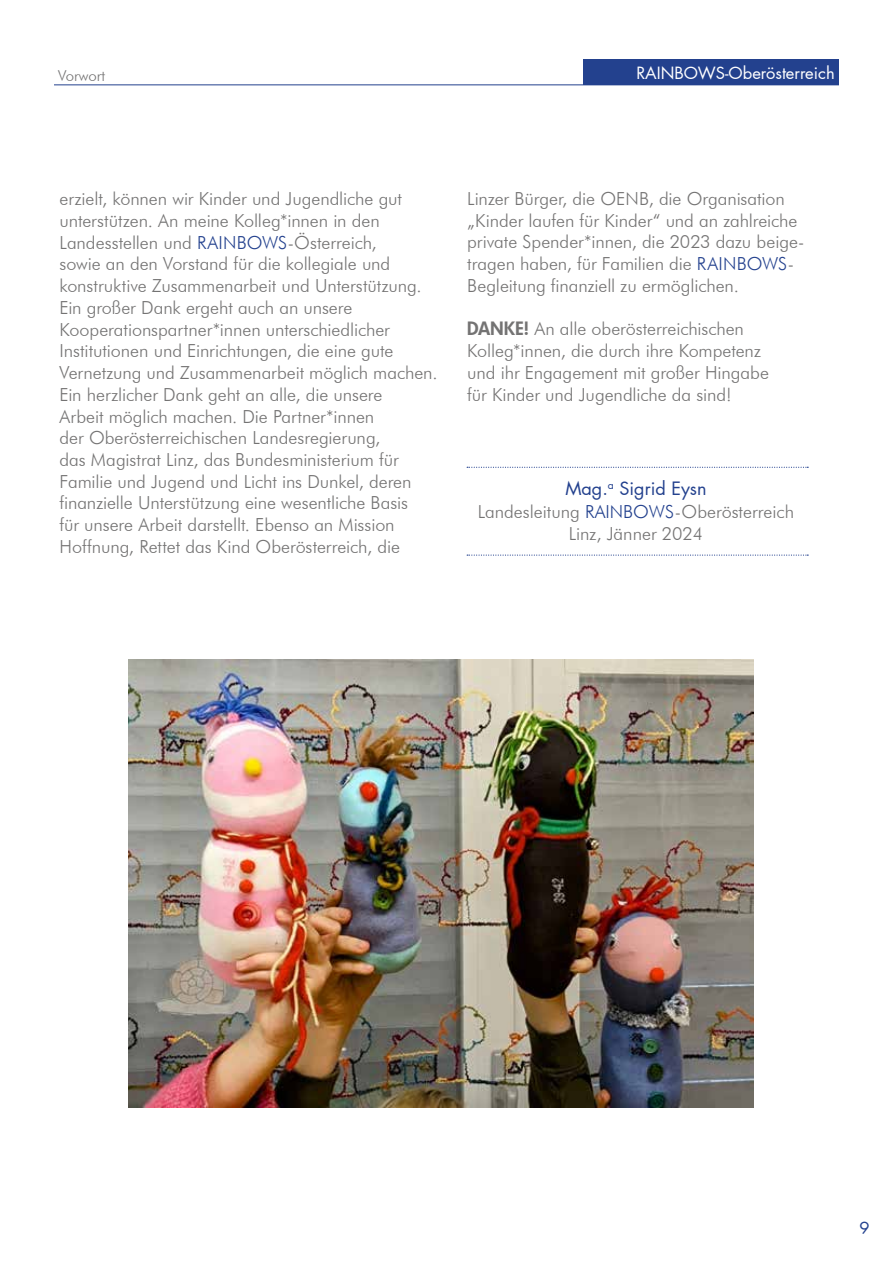
<style>
.page{position:relative;width:893px;height:1263px;background:#fff}
.page>*{position:absolute;margin:0;border:0;box-sizing:border-box;transform-origin:0 0}
.t1{font:300 18px/21.8px "Futura BT";letter-spacing:-.005em;color:#747373}
.t2{font:18px "Futura LT Pro";color:#23418e}
.t3{font:16.5px "Futura LT Pro";color:#fff}
.t4{font:16.5px "Futura LT Pro";color:#23418e}
.t5{font:300 15px "Futura BT";color:#747373}
.s1{color:#23418e}
.s2{font-family:"Futura";font-weight:800}
</style>
<div class="page">
<div style="left:584px;top:60px;width:255px;height:25px;background:#23418e"></div>
<hr style="left:54px;top:84px;width:785px;height:1px;background:#23418e">
<svg style="left:467px;top:554px;width:341px;height:2px"></svg>
<svg style="left:467px;top:467px;width:341px;height:1px"></svg>
<img style="left:128px;top:659px;width:626px;height:449px">
<p class="t5" style="left:58px;top:66px;width:49px">Vorwort</p>
<p class="t3" style="left:636px;top:62px;width:200px">RAINBOWS-Oberösterreich</p>
<p class="t1" style="left:60px;top:188px;width:379px">erzielt, können wir Kinder und Jugendliche gut unterstützen. An meine Kolleg*innen in den Landesstellen und <span class="s1">RAINBOWS</span>-Österreich,<br>sowie an den Vorstand für die kollegiale und konstruktive Zusammenarbeit und Unterstützung.<br>Ein großer Dank ergeht auch an unsere Kooperationspartner*innen unterschiedlicher Institutionen und Einrichtungen, die eine gute Vernetzung und Zusammenarbeit möglich machen.<br>Ein herzlicher Dank geht an alle, die unsere<br>Arbeit möglich machen. Die Partner*innen<br>der Oberösterreichischen Landesregierung,<br>das Magistrat Linz, das Bundesministerium für Familie und Jugend und Licht ins Dunkel, deren finanzielle Unterstützung eine wesentliche Basis<br>für unsere Arbeit darstellt. Ebenso an Mission Hoffnung, Rettet das Kind Oberösterreich, die</p>
<p class="t1" style="left:467px;top:188px;width:339px">Linzer Bürger, die OENB, die Organisation „Kinder laufen für Kinder“ und an zahlreiche private Spender*innen, die 2023 dazu beige&shy;tragen haben, für Familien die <span class="s1">RAINBOWS</span>-Begleitung finanziell zu ermöglichen.</p>
<p class="t1" style="left:467px;top:318px;width:303px"><span class="s2">DANKE!</span> An alle oberösterreichischen Kolleg*innen, die durch ihre Kompetenz und ihr Engagement mit großer Hingabe für Kinder und Jugendliche da sind!</p>
<p class="t2" style="left:565px;top:476px;width:143px">Mag.<sup>a</sup> Sigrid Eysn</p>
<p class="t1" style="left:478px;top:500px;width:318px;line-height:22.5px;text-align:center">Landesleitung <span class="s1">RAINBOWS</span>-Oberösterreich<br>Linz, Jänner 2024</p>
<p class="t4" style="left:859px;top:1217px;width:12px">9</p>
</div>
